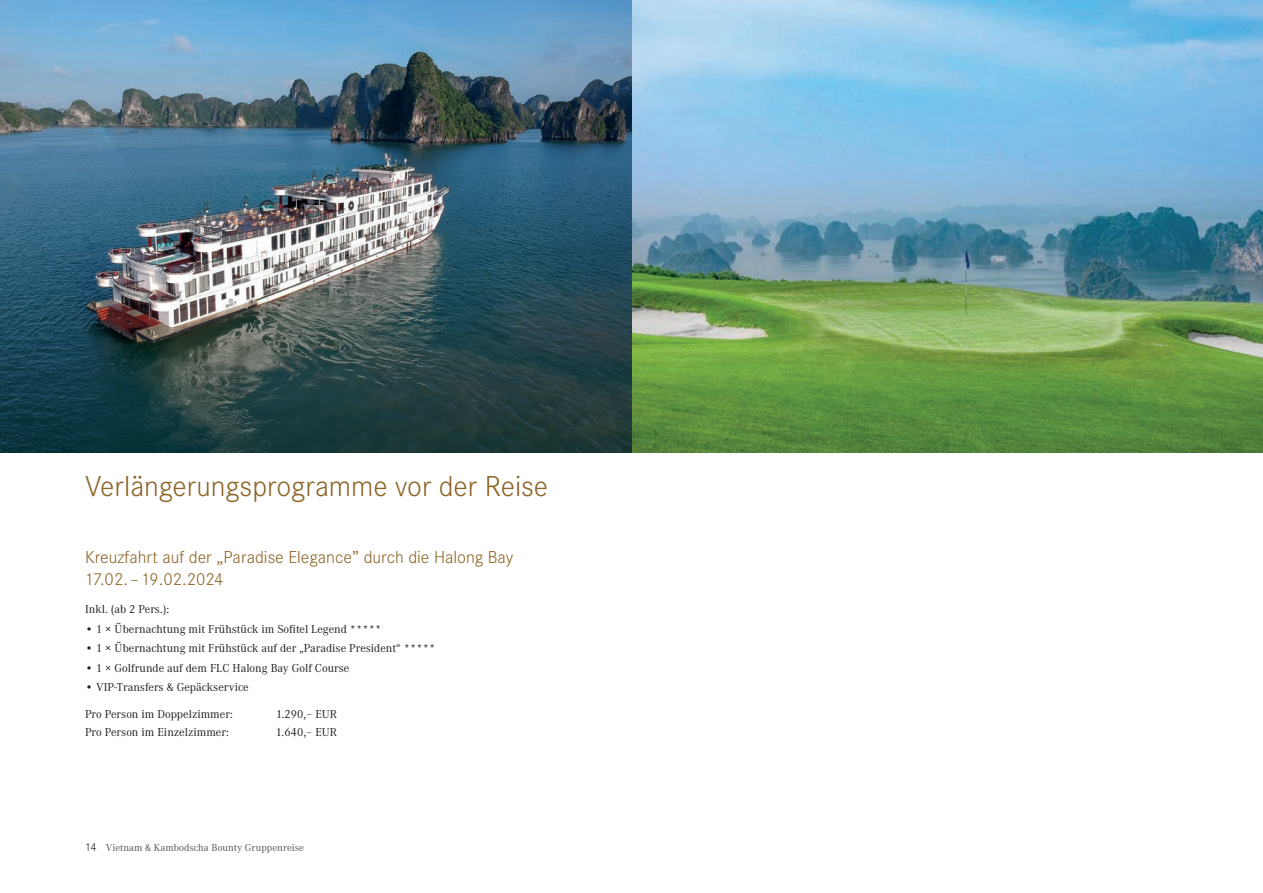
<style>
.page{position:relative;width:1263px;height:893px;background:#fff}
.page>*{position:absolute;margin:0;border:0;box-sizing:border-box;transform-origin:0 0}
.t1{font:300 30px "Corporate S";color:#8c6426}
.t2{font:300 18px/21.6px "Corporate S";color:#8c6426}
.t3{font:12px "Corporate A";color:#231f20}
.t4{font:10.5px "Corporate A";color:#57585a}
.s1{font-family:"Corporate S";font-weight:300;font-size:12px;color:#231f20}
</style>
<div class="page">
<img style="left:0;top:0;width:1263px;height:452px">
<h1 class="t1" style="left:85px;top:469px;width:465px">Verlängerungsprogramme vor der Reise</h1>
<h2 class="t2" style="left:85px;top:546px;width:430px">Kreuzfahrt auf der „Paradise Elegance” durch die Halong Bay<br>17.02. – 19.02.2024</h2>
<p class="t3" style="left:85px;top:603px;width:86px">Inkl. (ab 2 Pers.):</p>
<p class="t3" style="left:85px;top:622px;width:298px">• 1 × Übernachtung mit Frühstück im Sofitel Legend *****</p>
<p class="t3" style="left:85px;top:642px;width:352px">• 1 × Übernachtung mit Frühstück auf der „Paradise President“ *****</p>
<p class="t3" style="left:85px;top:661px;width:266px">• 1 × Golfrunde auf dem FLC Halong Bay Golf Course</p>
<p class="t3" style="left:85px;top:681px;width:165px">• VIP-Transfers &amp; Gepäckservice</p>
<p class="t3" style="left:85px;top:708px;width:149px">Pro Person im Doppelzimmer:</p>
<p class="t3" style="left:276px;top:708px;width:63px">1.290,– EUR</p>
<p class="t3" style="left:85px;top:726px;width:145px">Pro Person im Einzelzimmer:</p>
<p class="t3" style="left:276px;top:726px;width:63px">1.640,– EUR</p>
<p class="t4" style="left:85px;top:842px;width:220px"><span class="s1">14</span> Vietnam &amp; Kambodscha Bounty Gruppenreise</p>
</div>
